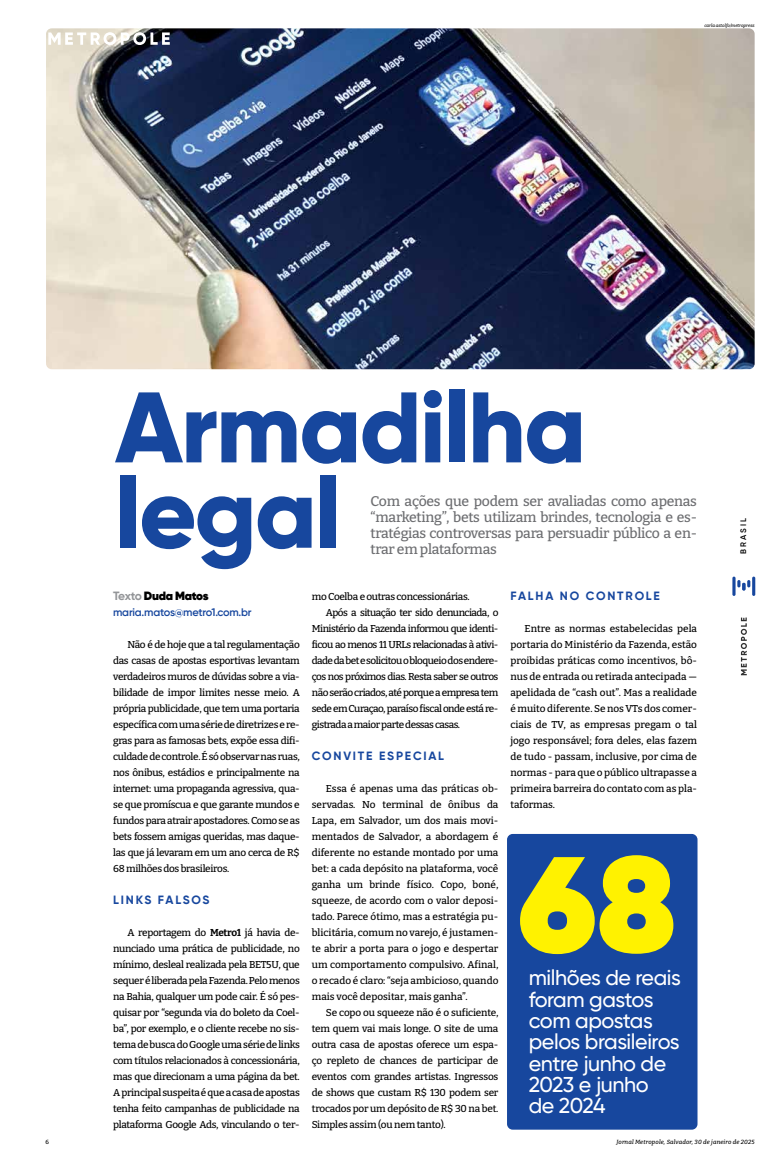
<style>
.page{position:relative;width:766px;height:1163px;background:#fff}
.page>*{position:absolute;margin:0;border:0;box-sizing:border-box;transform-origin:0 0}
.t1{font:800 135.3px "Gilroy";color:#fff200}
.t2{font:800 99.9px/85.3px "Gilroy";letter-spacing:-.02em;color:#17479e}
.t3{font:500 21.5px/21.3px "Gilroy";letter-spacing:-.02em;color:#fff}
.t4{font:500 14px/16px "Bitter";letter-spacing:-.02em;color:#6d6e71;text-align:justify}
.t5{font:700 12px "Gilroy";letter-spacing:.15em;color:#17479e}
.t6{font:800 12px "Gilroy";letter-spacing:-.02em;color:#000}
.t7{font:600 11px "Gilroy";letter-spacing:-.02em;color:#17479e}
.t8{font:500 10px/16px "Bitter";letter-spacing:-.05em;color:#000;text-align:justify}
.t9{font:500 10px "Bitter";letter-spacing:-.03em;color:#000}
.t10{font:600 8px "Gilroy";letter-spacing:.26em;color:#000}
.t11{font:italic 500 6px "Bitter";letter-spacing:.02em;color:#000}
.t12{font:500 6px "Bitter";color:#000}
.t13{font:italic 500 4.5px "Bitter";color:#000}
.s1{font-weight:700;color:#939598}
.s2{font-weight:700}
</style>
<div class="page">
<img style="left:46px;top:28px;width:708px;height:341px">
<svg style="left:48px;top:32px;width:122px;height:13px"></svg>
<svg style="left:740px;top:617px;width:6px;height:58px"></svg>
<hr style="left:732px;top:576px;width:3px;height:20px;background:#17479e;border-radius:2px">
<hr style="left:752px;top:576px;width:3px;height:20px;background:#17479e;border-radius:2px">
<svg style="left:737px;top:580px;width:13px;height:10px"></svg>
<div style="left:507px;top:833px;width:190px;height:296px;background:#17479e;border-radius:6px"></div>
<p class="t13" style="left:704px;top:23px;width:52px">carla astolfo/metropress</p>
<h2 class="t2" style="left:115px;top:384px;width:472px">Armadilha legal</h2>
<h3 class="t4" style="left:370px;top:493px;width:328px">Com ações que podem ser avaliadas como apenas “marketing”, bets utilizam brindes, tecnologia e es&shy;tratégias controversas para persuadir público a en&shy;trar em plataformas</h3>
<p class="t10" style="left:738px;top:554px;width:37px;rotate:-90deg">BRASIL</p>
<p class="t6" style="left:113px;top:588px;width:97px"><span class="s1">Texto</span> Duda Matos</p>
<p class="t7" style="left:113px;top:605px;width:140px">maria.matos@metro1.com.br</p>
<p class="t8" style="left:113px;top:636px;width:188px;text-indent:14px">Não é de hoje que a tal regulamentação das casas de apostas esportivas levantam verdadeiros muros de dúvidas sobre a via&shy;bilidade de impor limites nesse meio. A própria publicidade, que tem uma portaria específica com uma série de diretrizes e re&shy;gras para as famosas bets, expõe essa difi&shy;culdade de controle. É só observar nas ruas, nos ônibus, estádios e principalmente na internet: uma propaganda agressiva, qua&shy;se que promíscua e que garante mundos e fundos para atrair apostadores. Como se as bets fossem amigas queridas, mas daque&shy;las que já levaram em um ano cerca de R$ 68 milhões dos brasileiros.</p>
<p class="t5" style="left:113px;top:892px;width:98px">LINKS FALSOS</p>
<p class="t8" style="left:113px;top:924px;width:188px;text-indent:14px">A reportagem do <span class="s2">Metro1</span> já havia de&shy;nunciado uma prática de publicidade, no mínimo, desleal realizada pela BET5U, que sequer é liberada pela Fazenda. Pelo menos na Bahia, qualquer um pode cair. É só pes&shy;quisar por “segunda via do boleto da Coel&shy;ba”, por exemplo, e o cliente recebe no sis&shy;tema de busca do Google uma série de links com títulos relacionados à concessionária, mas que direcionam a uma página da bet.<br>A principal suspeita é que a casa de apostas tenha feito campanhas de publicidade na plataforma Google Ads, vinculando o ter-</p>
<p class="t9" style="left:312px;top:589px;width:159px">mo Coelba e outras concessionárias.</p>
<p class="t8" style="left:326px;top:604px;width:174px">Após a situação ter sido denunciada, o</p>
<p class="t8" style="left:312px;top:620px;width:188px">Ministério da Fazenda informou que identi-</p>
<p class="t8" style="left:312px;top:636px;width:188px">ficou ao menos 11 URLs relacionadas à ativi-</p>
<p class="t8" style="left:312px;top:652px;width:188px">dade da bet e solicitou o bloqueio dos endere-</p>
<p class="t8" style="left:312px;top:668px;width:188px">ços nos próximos dias. Resta saber se outros</p>
<p class="t8" style="left:312px;top:684px;width:188px">não serão criados, até porque a empresa tem</p>
<p class="t8" style="left:312px;top:700px;width:188px">sede em Curaçao, paraíso fiscal onde está re-</p>
<p class="t8" style="left:312px;top:716px;width:150px">gistrada a maior parte dessas casas.</p>
<p class="t5" style="left:312px;top:748px;width:134px">CONVITE ESPECIAL</p>
<p class="t8" style="left:312px;top:780px;width:188px;text-indent:14px">Essa é apenas uma das práticas ob&shy;servadas. No terminal de ônibus da Lapa, em Salvador, um dos mais movi&shy;mentados de Salvador, a abordagem é diferente no estande montado por uma bet: a cada depósito na plataforma, você ganha um brinde físico. Copo, boné, squeeze, de acordo com o valor deposi&shy;tado. Parece ótimo, mas a estratégia pu&shy;blicitária, comum no varejo, é justamen&shy;te abrir a porta para o jogo e despertar um comportamento compulsivo. Afinal, o recado é claro: “seja ambicioso, quando mais você depositar, mais ganha”.</p>
<p class="t8" style="left:312px;top:1004px;width:188px;text-indent:14px">Se copo ou squeeze não é o suficiente, tem quem vai mais longe. O site de uma outra casa de apostas oferece um espa&shy;ço repleto de chances de participar de eventos com grandes artistas. Ingressos de shows que custam R$ 130 podem ser trocados por um depósito de R$ 30 na bet.<br>Simples assim (ou nem tanto).</p>
<p class="t5" style="left:510px;top:588px;width:151px">FALHA NO CONTROLE</p>
<p class="t8" style="left:510px;top:620px;width:188px;text-indent:14px">Entre as normas estabelecidas pela portaria do Ministério da Fazenda, estão proibidas práticas como incentivos, bô&shy;nus de entrada ou retirada antecipada — apelidada de “cash out”. Mas a realidade é muito diferente. Se nos VTs dos comer&shy;ciais de TV, as empresas pregam o tal jogo responsável; fora deles, elas fazem de tudo - passam, inclusive, por cima de normas - para que o público ultrapasse a primeira barreira do contato com as pla&shy;taformas.</p>
<h1 class="t1" style="left:518px;top:817px;width:158px">68</h1>
<h3 class="t3" style="left:528px;top:966px;width:154px">milhões de reais foram gastos com apostas pelos brasileiros entre junho de<br>2023 e junho<br>de 2024</h3>
<p class="t12" style="left:45px;top:1137px;width:5px">6</p>
<p class="t11" style="left:616px;top:1137px;width:140px">Jornal Metropole, Salvador, 30 de janeiro de 2025</p>
</div>
